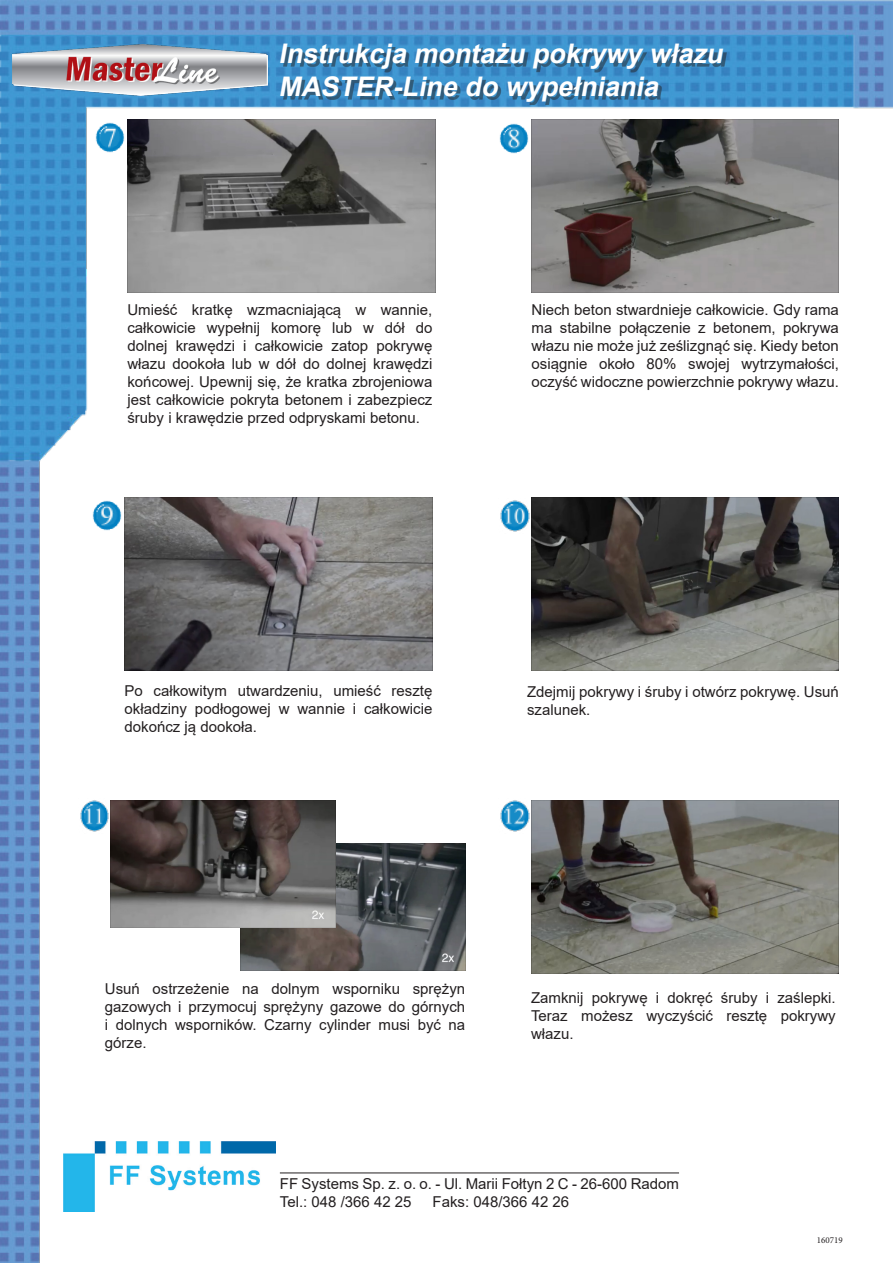
<style>
.page{position:relative;width:893px;height:1263px;background:#fff}
.page>*{position:absolute;margin:0;border:0;box-sizing:border-box;transform-origin:0 0}
.t1{font:italic 700 27px "Arial";color:#fff}
.t2{font:15px/18px "Arial";color:#231f20;text-align:justify}
.t3{font:9px "Minion Pro";color:#231f20}
</style>
<div class="page">
<img style="left:0;top:0;width:893px;height:1263px">
<img style="left:13px;top:45px;width:254px;height:50px">
<img style="left:496px;top:120px;width:35px;height:36px">
<img style="left:93px;top:119px;width:34px;height:36px">
<img style="left:90px;top:497px;width:35px;height:36px">
<img style="left:499px;top:498px;width:32px;height:35px">
<img style="left:78px;top:798px;width:33px;height:35px">
<img style="left:499px;top:798px;width:32px;height:35px">
<img style="left:127px;top:119px;width:308px;height:174px">
<img style="left:531px;top:119px;width:308px;height:174px">
<img style="left:125px;top:497px;width:307px;height:173px">
<img style="left:531px;top:497px;width:308px;height:173px">
<img style="left:531px;top:800px;width:308px;height:174px">
<img style="left:240px;top:844px;width:225px;height:126px">
<img style="left:111px;top:800px;width:225px;height:127px">
<div style="left:284px;top:47px;width:443px;height:58px;background:#231f20;opacity:.5"></div>
<hr style="left:280px;top:1172px;width:399px;height:1px;background:#231f20">
<img style="left:64px;top:1141px;width:211px;height:70px">
<p class="t1" style="left:279px;top:35px;width:452px">Instrukcja montażu pokrywy włazu</p>
<p class="t1" style="left:279px;top:67px;width:388px">MASTER-Line do wypełniania</p>
<p class="t2" style="left:127px;top:301px;width:306px">Umieść kratkę wzmacniającą w wannie, całkowicie wypełnij komorę lub w dół do dolnej krawędzi i całkowicie zatop pokrywę włazu dookoła lub w dół do dolnej krawędzi końcowej. Upewnij się, że kratka zbrojeniowa jest całkowicie pokryta betonem i zabezpiecz śruby i krawędzie przed odpryskami betonu.</p>
<p class="t2" style="left:532px;top:301px;width:309px">Niech beton stwardnieje całkowicie. Gdy rama ma stabilne połączenie z betonem, pokrywa włazu nie może już ześlizgnąć się. Kiedy beton osiągnie około 80% swojej wytrzymałości, oczyść widoczne powierzchnie pokrywy włazu.</p>
<p class="t2" style="left:125px;top:681px;width:309px">Po całkowitym utwardzeniu, umieść resztę okładziny podłogowej w wannie i całkowicie dokończ ją dookoła.</p>
<p class="t2" style="left:527px;top:682px;width:313px">Zdejmij pokrywy i śruby i otwórz pokrywę. Usuń szalunek.</p>
<p class="t2" style="left:105px;top:979px;width:362px">Usuń ostrzeżenie na dolnym wsporniku sprężyn gazowych i przymocuj sprężyny gazowe do górnych i dolnych wsporników. Czarny cylinder musi być na górze.</p>
<p class="t2" style="left:531px;top:988px;width:306px">Zamknij pokrywę i dokręć śruby i zaślepki.<br>Teraz możesz wyczyścić resztę pokrywy włazu.</p>
<p class="t2" style="left:280px;top:1175px;width:401px">FF Systems Sp. z. o. o. - Ul. Marii Fołtyn 2 C - 26-600 Radom</p>
<p class="t2" style="left:280px;top:1193px;width:133px">Tel.: 048 /366 42 25</p>
<p class="t2" style="left:432px;top:1193px;width:138px">Faks: 048/366 42 26</p>
<p class="t3" style="left:817px;top:1234px;width:27px">160719</p>
</div>
